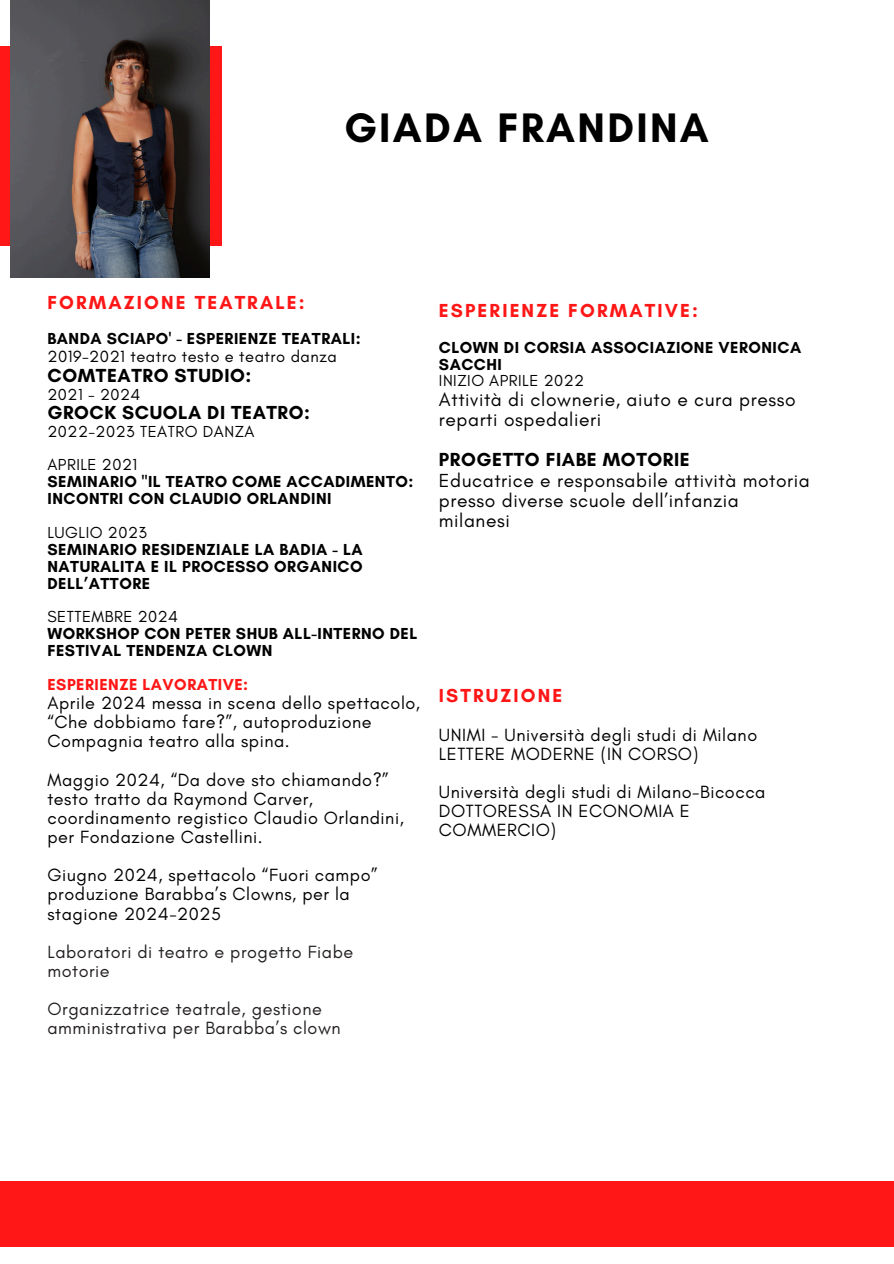
<style>
.page{position:relative;width:894px;height:1264px;background:#fff}
.page>*{position:absolute;margin:0;border:0;box-sizing:border-box;transform-origin:0 0}
.t1{font:700 42px "Glacial Indifference";letter-spacing:.055em;color:#000}
.t2{font:19.2px/20.2px "Glacial Indifference";letter-spacing:.03em;color:#000}
.t3{font:700 19.2px "Glacial Indifference";letter-spacing:.11em;color:#ff1616}
.t4{font:700 19.2px "Glacial Indifference";letter-spacing:.03em;color:#000}
.t5{font:18px/19.2px "Glacial Indifference";letter-spacing:.03em;color:#000}
.t6{font:18px/19.2px "Glacial Indifference";letter-spacing:.03em;color:#231f20}
.t7{font:16.5px "Glacial Indifference";letter-spacing:.03em;color:#000}
.t8{font:700 16.2px/16.8px "Glacial Indifference";letter-spacing:.03em;color:#000}
.t9{font:16.2px "Glacial Indifference";letter-spacing:.03em;color:#000}
.t10{font:700 16.2px "Glacial Indifference";letter-spacing:.03em;color:#ff1616}
.s1{font-weight:400}
.s2{font-weight:700}
</style>
<div class="page">
<div style="left:0;top:47px;width:221px;height:199px;background:#ff1616"></div>
<div style="left:0;top:1181px;width:893px;height:65px;background:#ff1616"></div>
<img style="left:11px;top:0;width:198px;height:278px">
<h1 class="t1" style="left:344px;top:102px;width:366px">GIADA FRANDINA</h1>
<h4 class="t3" style="left:47px;top:291px;width:259px">FORMAZIONE TEATRALE:</h4>
<h4 class="t8" style="left:47px;top:330px;width:315px">BANDA SCIAPO' - ESPERIENZE TEATRALI:</h4>
<h4 class="t7" style="left:47px;top:347px;width:291px">2019-2021 teatro testo e teatro danza</h4>
<h3 class="t4" style="left:47px;top:363px;width:205px">COMTEATRO STUDIO:</h3>
<h3 class="t9" style="left:47px;top:384px;width:94px">2021 - 2024</h3>
<h3 class="t4" style="left:47px;top:400px;width:264px">GROCK SCUOLA DI TEATRO:</h3>
<h3 class="t9" style="left:47px;top:421px;width:208px">2022-2023 TEATRO DANZA</h3>
<h3 class="t8" style="left:47px;top:456px;width:367px"><span class="s1">APRILE 2021<br></span>SEMINARIO "IL TEATRO COME ACCADIMENTO:<br>INCONTRI CON CLAUDIO ORLANDINI</h3>
<h2 class="t8" style="left:47px;top:524px;width:316px"><span class="s1">LUGLIO 2023<br></span>SEMINARIO RESIDENZIALE LA BADIA - LA<br>NATURALITA E IL PROCESSO ORGANICO<br>DELL’ATTORE</h2>
<h3 class="t8" style="left:47px;top:608px;width:371px"><span class="s1">SETTEMBRE 2024<br></span>WORKSHOP CON PETER SHUB ALL-INTERNO DEL<br>FESTIVAL TENDENZA CLOWN</h3>
<h3 class="t10" style="left:47px;top:674px;width:202px">ESPERIENZE LAVORATIVE:</h3>
<h3 class="t5" style="left:47px;top:693px;width:374px">Aprile 2024 messa in scena dello spettacolo, “Che dobbiamo fare?”, autoproduzione<br>Compagnia teatro alla spina.</h3>
<h2 class="t5" style="left:47px;top:769px;width:358px">Maggio 2024, “Da dove sto chiamando?” testo tratto da Raymond Carver, coordinamento registico Claudio Orlandini, per Fondazione Castellini.</h2>
<h3 class="t5" style="left:47px;top:865px;width:331px">Giugno 2024, spettacolo “Fuori campo” produzione Barabba’s Clowns, per la stagione 2024-2025</h3>
<h3 class="t6" style="left:47px;top:941px;width:307px">Laboratori di teatro e progetto Fiabe motorie</h3>
<p class="t6" style="left:47px;top:999px;width:295px">Organizzatrice teatrale, gestione amministrativa per Barabba’s clown</p>
<h2 class="t3" style="left:439px;top:298px;width:260px">ESPERIENZE FORMATIVE:</h2>
<p class="t8" style="left:439px;top:338px;width:363px">CLOWN DI CORSIA ASSOCIAZIONE VERONICA<br>SACCHI<br><span class="s1">INIZIO APRILE 2022</span></p>
<p class="t2" style="left:439px;top:389px;width:358px">Attività di clownerie, aiuto e cura presso reparti ospedalieri</p>
<p class="t2" style="left:439px;top:449px;width:372px"><span class="s2">PROGETTO FIABE MOTORIE<br></span>Educatrice e responsabile attività motoria presso diverse scuole dell’infanzia milanesi</p>
<p class="t3" style="left:439px;top:683px;width:125px">ISTRUZIONE</p>
<p class="t5" style="left:439px;top:724px;width:320px">UNIMI - Università degli studi di Milano<br>LETTERE MODERNE (IN CORSO)</p>
<p class="t5" style="left:439px;top:782px;width:328px">Università degli studi di Milano-Bicocca<br>DOTTORESSA IN ECONOMIA E<br>COMMERCIO)</p>
</div>
